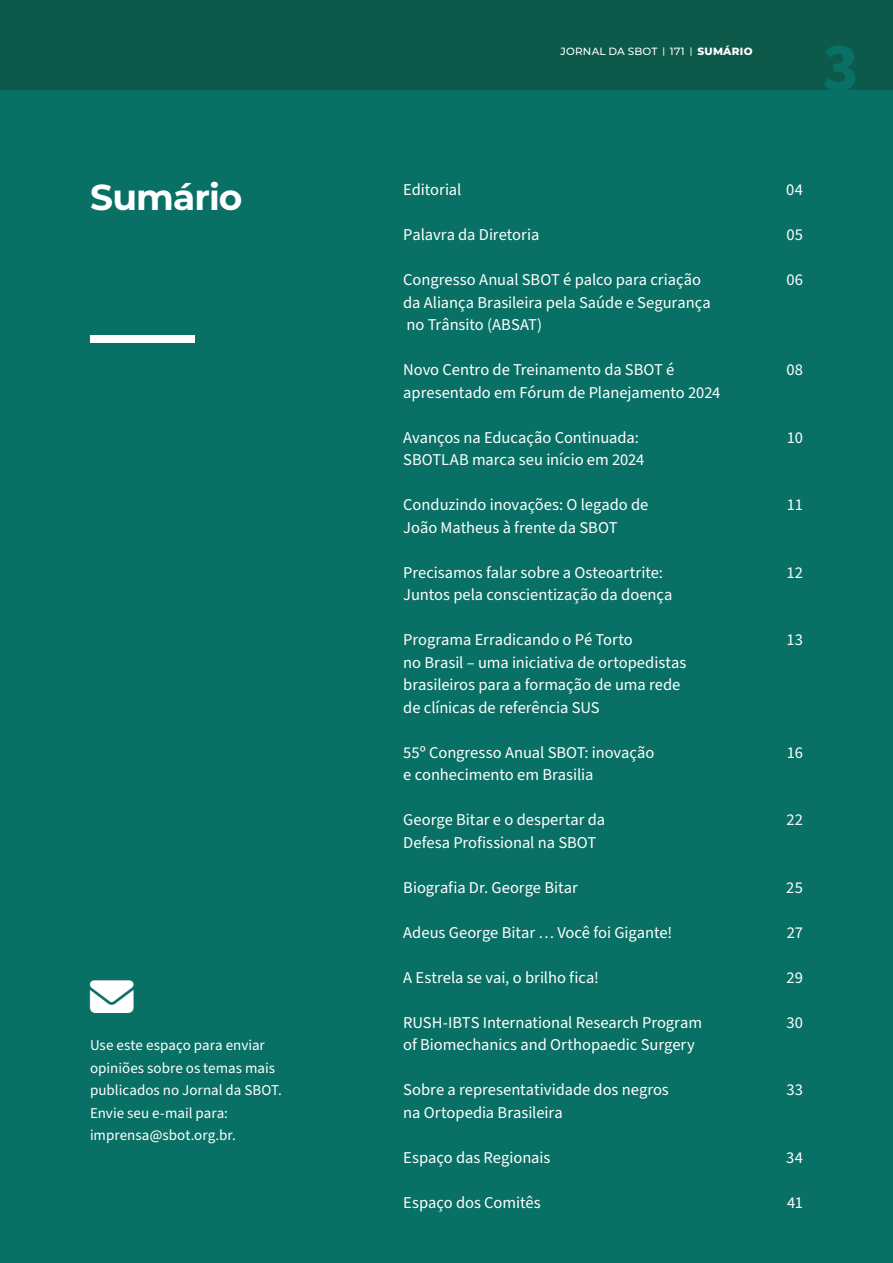
<style>
.page{position:relative;width:893px;height:1263px;background:#097065}
.page>*{position:absolute;margin:0;border:0;box-sizing:border-box;transform-origin:0 0}
.t1{font:700 69px "Source Sans Pro";color:#097065}
.t2{font:43.5px "Font Awesome 6 Free Solid";color:#fff}
.t3{font:700 36px "Montserrat";letter-spacing:-.025em;color:#fff}
.t4{font:16.5px/22.5px "Source Sans Pro";color:#fff}
.t5{font:15px/22.5px "Source Sans Pro";color:#fff}
.t6{font:500 10.5px "Montserrat";letter-spacing:.015em;color:#fff}
.s1{font-size:9px}
.s2{font-weight:800}
</style>
<div class="page">
<div style="left:0;top:0;width:893px;height:90px;background:#0d5a4b"></div>
<div style="left:90px;top:335px;width:104px;height:8px;background:#fff"></div>
<h3 class="t3" style="left:90px;top:171px;width:154px">Sumário</h3>
<h2 class="t2" style="left:90px;top:974px;width:45px">■❖●□</h2>
<p class="t5" style="left:90px;top:1034px;width:194px">Use este espaço para enviar opiniões sobre os temas mais publicados no Jornal da SBOT.<br>Envie seu e-mail para: imprensa@sbot.org.br.</p>
<p class="t6" style="left:561px;top:44px;width:193px">JORNAL DA SBOT <span class="s1">|</span> 171 <span class="s1">|</span> <span class="s2">SUMÁRIO</span></p>
<h1 class="t1" style="left:822px;top:20px;width:38px">3</h1>
<p class="t4" style="left:403px;top:179px;width:60px">Editorial</p>
<p class="t4" style="left:403px;top:224px;width:138px">Palavra da Diretoria</p>
<p class="t4" style="left:403px;top:269px;width:309px">Congresso Anual SBOT é palco para criação da Aliança Brasileira pela Saúde e Segurança no Trânsito (ABSAT)</p>
<p class="t4" style="left:403px;top:359px;width:319px">Novo Centro de Treinamento da SBOT é apresentado em Fórum de Planejamento 2024</p>
<p class="t4" style="left:403px;top:426px;width:243px">Avanços na Educação Continuada:<br>SBOTLAB marca seu início em 2024</p>
<p class="t4" style="left:403px;top:494px;width:247px">Conduzindo inovações: O legado de<br>João Matheus à frente da SBOT</p>
<p class="t4" style="left:403px;top:561px;width:271px">Precisamos falar sobre a Osteoartrite:<br>Juntos pela conscientização da doença</p>
<p class="t4" style="left:403px;top:629px;width:285px">Programa Erradicando o Pé Torto<br>no Brasil – uma iniciativa de ortopedistas brasileiros para a formação de uma rede de clínicas de referência SUS</p>
<p class="t4" style="left:403px;top:741px;width:253px">55º Congresso Anual SBOT: inovação e conhecimento em Brasilia</p>
<p class="t4" style="left:403px;top:809px;width:203px">George Bitar e o despertar da<br>Defesa Profissional na SBOT</p>
<p class="t4" style="left:403px;top:876px;width:176px">Biografia Dr. George Bitar</p>
<p class="t4" style="left:403px;top:921px;width:270px">Adeus George Bitar … Você foi Gigante!</p>
<p class="t4" style="left:403px;top:966px;width:197px">A Estrela se vai, o brilho fica!</p>
<p class="t4" style="left:403px;top:1011px;width:300px">RUSH-IBTS International Research Program of Biomechanics and Orthopaedic Surgery</p>
<p class="t4" style="left:403px;top:1079px;width:267px">Sobre a representatividade dos negros na Ortopedia Brasileira</p>
<p class="t4" style="left:403px;top:1146px;width:149px">Espaço das Regionais</p>
<p class="t4" style="left:403px;top:1191px;width:139px">Espaço dos Comitês</p>
<p class="t4" style="left:786px;top:179px;width:18px">04</p>
<p class="t4" style="left:786px;top:224px;width:18px">05</p>
<p class="t4" style="left:786px;top:269px;width:18px">06</p>
<p class="t4" style="left:786px;top:359px;width:18px">08</p>
<p class="t4" style="left:787px;top:426px;width:18px">10</p>
<p class="t4" style="left:787px;top:494px;width:18px">11</p>
<p class="t4" style="left:786px;top:561px;width:18px">12</p>
<p class="t4" style="left:786px;top:629px;width:18px">13</p>
<p class="t4" style="left:787px;top:741px;width:18px">16</p>
<p class="t4" style="left:786px;top:809px;width:18px">22</p>
<p class="t4" style="left:786px;top:876px;width:18px">25</p>
<p class="t4" style="left:787px;top:921px;width:18px">27</p>
<p class="t4" style="left:786px;top:966px;width:18px">29</p>
<p class="t4" style="left:786px;top:1011px;width:18px">30</p>
<p class="t4" style="left:786px;top:1079px;width:18px">33</p>
<p class="t4" style="left:786px;top:1146px;width:18px">34</p>
<p class="t4" style="left:787px;top:1191px;width:17px">41</p>
</div>
